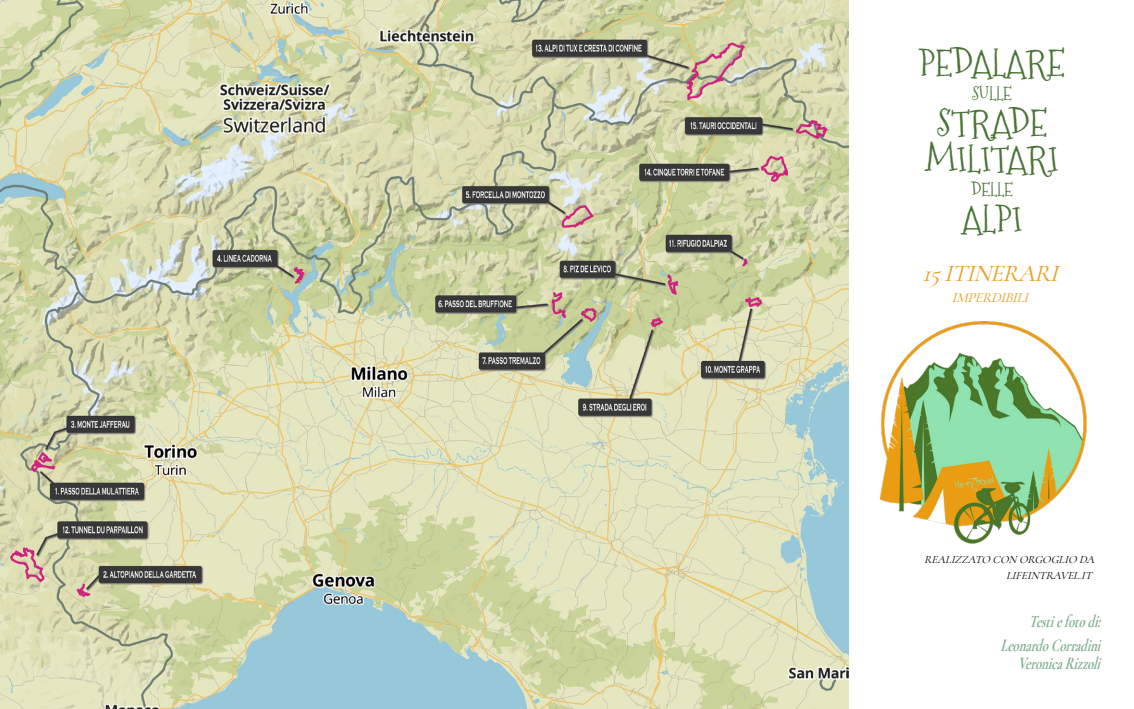
<style>
.page{position:relative;width:1134px;height:709px;background:#fff}
.page>*{position:absolute;margin:0;border:0;box-sizing:border-box;transform-origin:0 0}
.t1{font:36px/36px "Mountainsof Christmas";color:#497436;text-align:center}
.t2{font:italic 24px "Cormorant Garamond";color:#ea9e22}
.t3{font:italic 700 18px/23.7px "Cormorant Garamond";color:#7cae8e;text-align:right;scale:.7 1}
.t4{font:18px "Mountainsof Christmas";color:#497436}
.t5{font:italic 14px "Cormorant Garamond";color:#ea9e22}
.t6{font:italic 11px "Cormorant Garamond";color:#000}
</style>
<div class="page">
<img style="left:0;top:0;width:849px;height:709px">
<img style="left:880px;top:321px;width:207px;height:223px">
<h1 class="t1" style="left:919px;top:45px;width:147px">PEDALARE</h1>
<p class="t4" style="left:972px;top:81px;width:41px">SULLE</p>
<h1 class="t1" style="left:926px;top:105px;width:134px">STRADE<br>MILITARI</h1>
<p class="t4" style="left:971px;top:177px;width:43px">DELLE</p>
<h1 class="t1" style="left:962px;top:201px;width:62px">ALPI</h1>
<h2 class="t2" style="left:922px;top:259px;width:145px">15ITINERARI</h2>
<p class="t5" style="left:952px;top:289px;width:82px">IMPERDIBILI</p>
<p class="t6" style="left:924px;top:553px;width:175px">REALIZZATO CON ORGOGLIO DA</p>
<p class="t6" style="left:1006px;top:568px;width:91px">LIFEINTRAVEL.IT</p>
<p class="t3" style="left:1000px;top:609px;width:152px">Testiefotodi:<br>LeonardoCorradini</p>
<p class="t3" style="left:1018px;top:651px;width:127px">VeronicaRizzoli</p>
</div>
